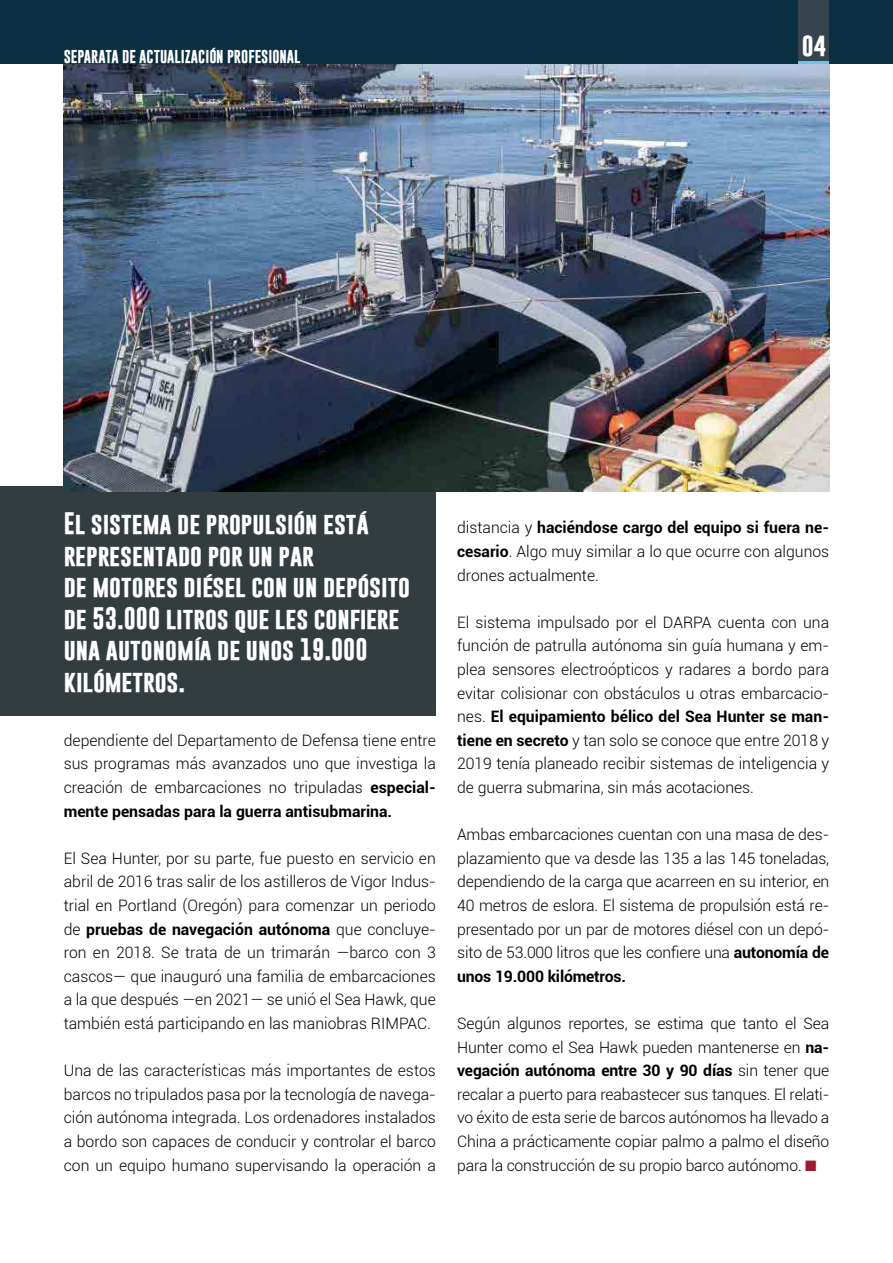
<style>
.page{position:relative;width:893px;height:1263px;background:#fff}
.page>*{position:absolute;margin:0;border:0;box-sizing:border-box;transform-origin:0 0}
.t1{font:700 22.5px/31.5px "Gobold";color:#fff}
.t2{font:700 21px "Gobold";color:#fff;scale:1.06 1}
.t3{font:300 15.75px/23.5px "Roboto";color:#000;text-align:justify}
.t4{font:700 13.5px "Gobold";color:#fff}
.s1{font-weight:700}
.s2{color:#9e1a2f}
</style>
<div class="page">
<div style="left:0;top:486px;width:436px;height:230px;background:#333d3f"></div>
<img style="left:64px;top:64px;width:765px;height:427px">
<div style="left:0;top:0;width:893px;height:64px;background:#092f40"></div>
<div style="left:798px;top:0;width:31px;height:64px;background:#37444e"></div>
<hr style="left:798px;top:61px;width:31px;height:3px;background:#67c6e7">
<p class="t4" style="left:64px;top:48px;width:238px">SEPARATA DE ACTUALIZACIÓN PROFESIONAL</p>
<h2 class="t2" style="left:802px;top:32px;width:24px">04</h2>
<h1 class="t1" style="left:64px;top:508px;width:348px">El sistema de propulsión está representado por un par<br>de motores diésel con un depósito de 53.000 litros que les confiere una autonomía de unos 19.000 kilómetros.</h1>
<p class="t3" style="left:64px;top:728px;width:374px">dependiente del Departamento de Defensa tiene entre sus programas más avanzados uno que investiga la creación de embarcaciones no tripuladas <span class="s1">especial&shy;mente pensadas para la guerra antisubmarina.</span></p>
<p class="t3" style="left:64px;top:846px;width:374px">El Sea Hunter, por su parte, fue puesto en servicio en abril de 2016 tras salir de los astilleros de Vigor Indus&shy;trial en Portland (Oregón) para comenzar un periodo de <span class="s1">pruebas de navegación autónoma</span> que concluye&shy;ron en 2018. Se trata de un trimarán —barco con 3 cascos— que inauguró una familia de embarcaciones a la que después —en 2021— se unió el Sea Hawk, que también está participando en las maniobras RIMPAC.</p>
<p class="t3" style="left:64px;top:1058px;width:374px">Una de las características más importantes de estos barcos no tripulados pasa por la tecnología de navega&shy;ción autónoma integrada. Los ordenadores instalados a bordo son capaces de conducir y controlar el barco con un equipo humano supervisando la operación a</p>
<p class="t3" style="left:457px;top:515px;width:374px">distancia y <span class="s1">haciéndose cargo del equipo si fuera ne&shy;cesario</span>. Algo muy similar a lo que ocurre con algunos drones actualmente.</p>
<p class="t3" style="left:457px;top:610px;width:374px">El sistema impulsado por el DARPA cuenta con una función de patrulla autónoma sin guía humana y em&shy;plea sensores electroópticos y radares a bordo para evitar colisionar con obstáculos u otras embarcacio&shy;nes. <span class="s1">El equipamiento bélico del Sea Hunter se man&shy;tiene en secreto</span> y tan solo se conoce que entre 2018 y 2019 tenía planeado recibir sistemas de inteligencia y de guerra submarina, sin más acotaciones.</p>
<p class="t3" style="left:457px;top:822px;width:374px">Ambas embarcaciones cuentan con una masa de des&shy;plazamiento que va desde las 135 a las 145 toneladas, dependiendo de la carga que acarreen en su interior, en 40 metros de eslora. El sistema de propulsión está re&shy;presentado por un par de motores diésel con un depó&shy;sito de 53.000 litros que les confiere una <span class="s1">autonomía de unos 19.000 kilómetros.</span></p>
<p class="t3" style="left:457px;top:1011px;width:374px">Según algunos reportes, se estima que tanto el Sea Hunter como el Sea Hawk pueden mantenerse en <span class="s1">na&shy;vegación autónoma entre 30 y 90 días</span> sin tener que recalar a puerto para reabastecer sus tanques. El relati&shy;vo éxito de esta serie de barcos autónomos ha llevado a China a prácticamente copiar palmo a palmo el diseño para la construcción de su propio barco autónomo. <span class="s2">■</span></p>
</div>
